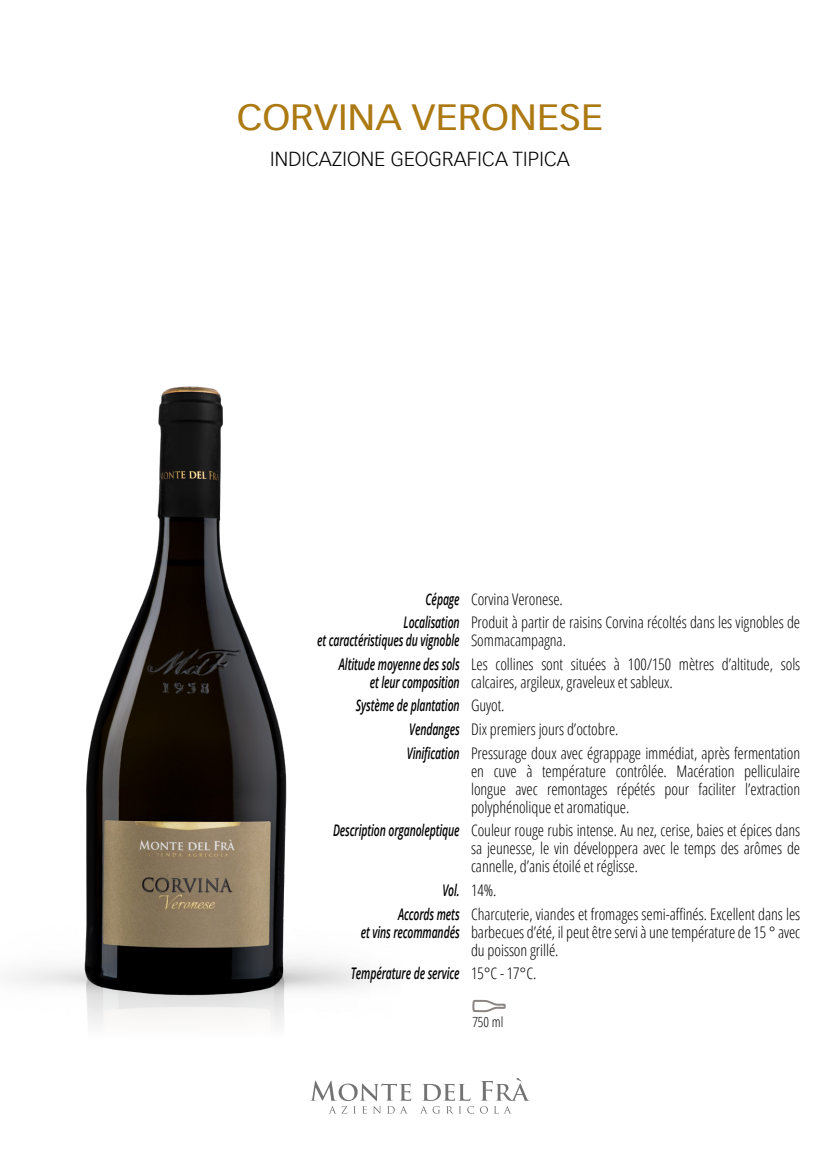
<style>
.page{position:relative;width:840px;height:1163px;background:#fff}
.page>*{position:absolute;margin:0;border:0;box-sizing:border-box;transform-origin:0 0}
.t1{font:36px "Vectora LT Std";color:#ac7912;scale:1.1 1}
.t2{font:300 20px "Vectora LT Std";letter-spacing:.01em;color:#000}
.t3{font:300 condensed 16px/18px "Open Sans";letter-spacing:-.005em;color:#000}
.t4{font:italic 600 16px/23.6px "Open Sans";letter-spacing:-.01em;color:#000;scale:.65 1}
.t5{font:300 condensed 14px "Open Sans";color:#000}
.s1{font-weight:300;font-style:normal;font-stretch:condensed}
.s2{font-weight:600;font-style:italic;font-stretch:normal}
</style>
<div class="page">
<svg style="left:310px;top:1080px;width:101px;height:33px"></svg>
<svg style="left:421px;top:1078px;width:108px;height:35px"></svg>
<img style="left:13px;top:386px;width:357px;height:639px">
<svg style="left:472px;top:999px;width:34px;height:14px"></svg>
<h1 class="t1" style="left:236px;top:96px;width:334px">CORVINA VERONESE</h1>
<p class="t2" style="left:270px;top:147px;width:301px">INDICAZIONE GEOGRAFICA TIPICA</p>
<p class="t4" style="left:403px;top:586px;width:246px;text-indent:22px">Cépage <span class="s1">Corvina Veronese.<br></span>Localisation</p>
<p class="t4" style="left:317px;top:628px;width:221px">et caractéristiques du vignoble</p>
<p class="t3" style="left:471px;top:612px;width:330px">Produit à partir de raisins Corvina récoltés dans les vignobles de<br>Sommacampagna.</p>
<p class="t4" style="left:339px;top:654px;width:187px;line-height:18px;text-align:right">Altitude moyenne des sols et leur composition</p>
<p class="t3" style="left:471px;top:654px;width:330px">Les collines sont situées à 100/150 mètres d’altitude, sols calcaires, argileux, graveleux et sableux.</p>
<p class="t3" style="left:406px;top:693px;width:394px;line-height:23.6px;text-indent:-51px"><span class="s2">Système de plantation</span> Guyot.<br><span class="s2">Vendanges</span> Dix premiers jours d’octobre.<br><span class="s2">Vinification</span> Pressurage doux avec égrappage immédiat, après fermentation</p>
<p class="t3" style="left:471px;top:761px;width:330px;text-align:justify">en cuve à température contrôlée. Macération pelliculaire longue avec remontages répétés pour faciliter l’extraction polyphénolique et aromatique.</p>
<p class="t3" style="left:471px;top:820px;width:330px;text-align:justify;text-indent:-138px"><span class="s2">Description organoleptique</span> Couleur rouge rubis intense. Au nez, cerise, baies et épices dans sa jeunesse, le vin développera avec le temps des arômes de cannelle, d’anis étoilé et réglisse.</p>
<p class="t4" style="left:398px;top:877px;width:153px;text-indent:44px">Vol. <span class="s1">14%.<br></span>Accords mets</p>
<p class="t4" style="left:360px;top:919px;width:154px">et vins recommandés</p>
<p class="t3" style="left:471px;top:904px;width:330px;text-align:justify">Charcuterie, viandes et fromages semi-affinés. Excellent dans les barbecues d’été, il peut être servi à une température de 15 ° avec du poisson grillé.</p>
<p class="t4" style="left:350px;top:961px;width:287px">Température de service <span class="s1">15°C - 17°C.</span></p>
<p class="t5" style="left:472px;top:1012px;width:32px">750 ml</p>
</div>
